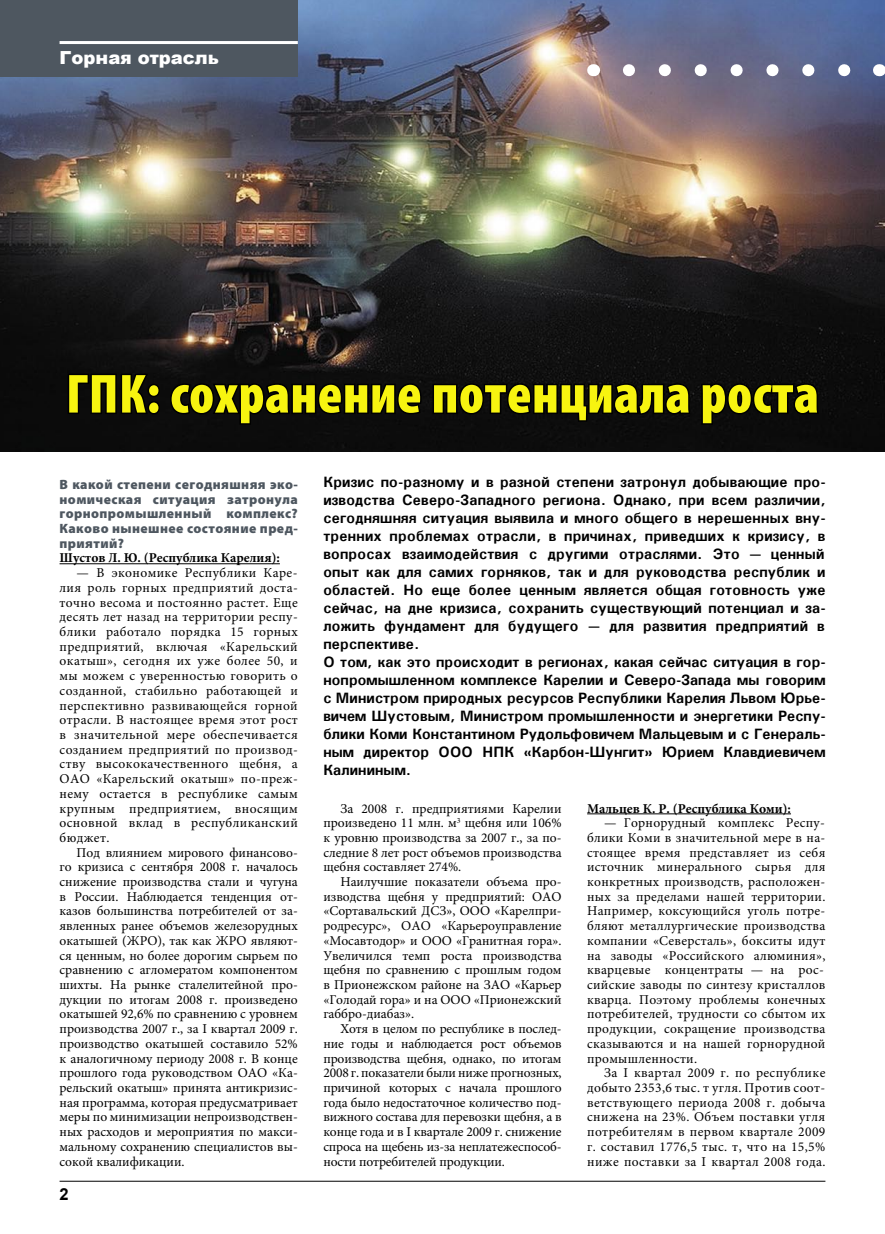
<style>
.page{position:relative;width:885px;height:1234px;background:#fff}
.page>*{position:absolute;margin:0;border:0;box-sizing:border-box;transform-origin:0 0}
.PV_Zag_Myr{font:900 condensed 55.5px "Myriad Pro";letter-spacing:.01em;color:#f7f410}
.PV_kolontit_ArB-12_left{font:900 18px "Arial";color:#fff}
.t1{font:700 16.5px "Arial";color:#000}
.PV_dop_Un{font:700 15px/18px "Univers Cyr";letter-spacing:.015em;color:#000;text-align:justify}
.PV_osn_M-9{font:13.5px/14.7px "Minion Pro";color:#000;text-align:justify}
.PV_osn_M-9-2{font:900 13.5px/14.7px "Myriad Pro";letter-spacing:.03em;color:#4e5760;text-align:justify}
.PV_osn_M-9-3{font:700 13.5px "Minion Pro";color:#000}
</style>
<div class="page">
<img style="left:0;top:0;width:884px;height:451px">
<hr style="left:60px;top:563px;width:220px;height:1px;background:#000">
<hr style="left:587px;top:813px;width:203px;height:1px;background:#000">
<svg style="left:66px;top:372px;width:95px;height:44px;background:#060606"></svg>
<svg style="left:169px;top:381px;width:254px;height:45px;background:#080808"></svg>
<svg style="left:431px;top:382px;width:261px;height:41px;background:#080808"></svg>
<svg style="left:699px;top:382px;width:121px;height:44px;background:#080808"></svg>
<div style="left:0;top:0;width:298px;height:77px;background:#4e5760"></div>
<hr style="left:60px;top:41px;width:238px;height:3px;background:#fff">
<hr style="left:60px;top:1180px;width:765px;height:1px;background:#000">
<svg style="left:628px;top:64px;width:233px;height:12px"></svg>
<svg style="left:593px;top:64px;width:1px;height:12px"></svg>
<svg style="left:878px;top:64px;width:1px;height:12px"></svg>
<p class="PV_kolontit_ArB-12_left" style="left:60px;top:44px;width:161px">Горная отрасль</p>
<p class="PV_Zag_Myr" style="left:66px;top:363px;width:754px">ГПК: сохранение потенциала роста</p>
<p class="PV_osn_M-9-2" style="left:60px;top:477px;width:240px">В какой степени сегодняшняя эко&shy;номическая ситуация затронула горнопромышленный комплекс?<br>Каково нынешнее состояние пред&shy;приятий?</p>
<p class="PV_osn_M-9-3" style="left:60px;top:550px;width:222px">Шустов Л. Ю. (Республика Карелия):</p>
<p class="PV_osn_M-9" style="left:60px;top:566px;width:240px;text-indent:17px">— В экономике Республики Каре&shy;лия роль горных предприятий доста&shy;точно весома и постоянно растет. Еще десять лет назад на территории респу&shy;блики работало порядка 15 горных предприятий, включая «Карельский окатыш», сегодня их уже более 50, и мы можем с уверенностью говорить о созданной, стабильно работающей и перспективно развивающейся горной отрасли. В настоящее время этот рост в значительной мере обеспечивается созданием предприятий по производ&shy;ству высококачественного щебня, а ОАО «Карельский окатыш» по-преж&shy;нему остается в республике самым крупным предприятием, вносящим основной вклад в республиканский бюджет.</p>
<p class="PV_osn_M-9" style="left:60px;top:845px;width:240px;text-indent:17px">Под влиянием мирового финансово&shy;го кризиса с сентября 2008 г. началось снижение производства стали и чугуна в России. Наблюдается тенденция от&shy;казов большинства потребителей от за&shy;явленных ранее объемов железорудных окатышей (ЖРО), так как ЖРО являют&shy;ся ценным, но более дорогим сырьем по сравнению с агломератом компонентом шихты. На рынке сталелитейной про&shy;дукции по итогам 2008 г. произведено окатышей 92,6% по сравнению с уровнем производства 2007 г., за I квартал 2009 г. производство окатышей составило 52% к аналогичному периоду 2008 г. В конце прошлого года руководством ОАО «Ка&shy;рельский окатыш» принята антикризис&shy;ная программа, которая предусматривает меры по минимизации непроизводствен&shy;ных расходов и мероприятия по макси&shy;мальному сохранению специалистов вы&shy;сокой квалификации.</p>
<p class="t1" style="left:60px;top:1182px;width:11px">2</p>
<p class="PV_dop_Un" style="left:323px;top:472px;width:503px">Кризис по-разному и в разной степени затронул добывающие про&shy;изводства Северо-Западного региона. Однако, при всем различии, сегодняшняя ситуация выявила и много общего в нерешенных вну&shy;тренних проблемах отрасли, в причинах, приведших к кризису, в вопросах взаимодействия с другими отраслями. Это — ценный опыт как для самих горняков, так и для руководства республик и областей. Но еще более ценным является общая готовность уже сейчас, на дне кризиса, сохранить существующий потенциал и за&shy;ложить фундамент для будущего — для развития предприятий в перспективе.</p>
<p class="PV_dop_Un" style="left:323px;top:652px;width:503px">О том, как это происходит в регионах, какая сейчас ситуация в гор&shy;нопромышленном комплексе Карелии и Северо-Запада мы говорим с Министром природных ресурсов Республики Карелия Львом Юрье&shy;вичем Шустовым, Министром промышленности и энергетики Респу&shy;блики Коми Константином Рудольфовичем Мальцевым и с Генераль&shy;ным директор ООО НПК «Карбон-Шунгит» Юрием Клавдиевичем Калининым.</p>
<p class="PV_osn_M-9" style="left:323px;top:801px;width:240px;text-indent:17px">За 2008 г. предприятиями Карелии произведено 11 млн. м<sup>3</sup> щебня или 106% к уровню производства за 2007 г., за по&shy;следние 8 лет рост объемов производства щебня составляет 274%.</p>
<p class="PV_osn_M-9" style="left:323px;top:874px;width:240px;text-indent:17px">Наилучшие показатели объема про&shy;изводства щебня у предприятий: ОАО «Сортавальский ДСЗ», ООО «Карелпри&shy;родресурс», ОАО «Карьероуправление «Мосавтодор» и ООО «Гранитная гора».<br>Увеличился темп роста производства щебня по сравнению с прошлым годом в Прионежском районе на ЗАО «Карьер «Голодай гора» и на ООО «Прионежский габбро-диабаз».</p>
<p class="PV_osn_M-9" style="left:323px;top:1021px;width:240px;text-indent:17px">Хотя в целом по республике в послед&shy;ние годы и наблюдается рост объемов производства щебня, однако, по итогам 2008 г. показатели были ниже прогнозных, причиной которых с начала прошлого года было недостаточное количество под&shy;вижного состава для перевозки щебня, а в конце года и в I квартале 2009 г. снижение спроса на щебень из-за неплатежеспособ&shy;ности потребителей продукции.</p>
<p class="PV_osn_M-9-3" style="left:587px;top:800px;width:205px">Мальцев К. Р. (Республика Коми):</p>
<p class="PV_osn_M-9" style="left:587px;top:815px;width:240px;text-indent:17px">— Горнорудный комплекс Респу&shy;блики Коми в значительной мере в на&shy;стоящее время представляет из себя источник минерального сырья для конкретных производств, расположен&shy;ных за пределами нашей территории.<br>Например, коксующийся уголь потре&shy;бляют металлургические производства компании «Северсталь», бокситы идут на заводы «Российского алюминия», кварцевые концентраты — на рос&shy;сийские заводы по синтезу кристаллов кварца. Поэтому проблемы конечных потребителей, трудности со сбытом их продукции, сокращение производства сказываются и на нашей горнорудной промышленности.</p>
<p class="PV_osn_M-9" style="left:587px;top:1065px;width:240px;text-indent:17px">За I квартал 2009 г. по республике добыто 2353,6 тыс. т угля. Против соот&shy;ветствующего периода 2008 г. добыча снижена на 23%. Объем поставки угля потребителям в первом квартале 2009 г. составил 1776,5 тыс. т, что на 15,5% ниже поставки за I квартал 2008 года.</p>
</div>
